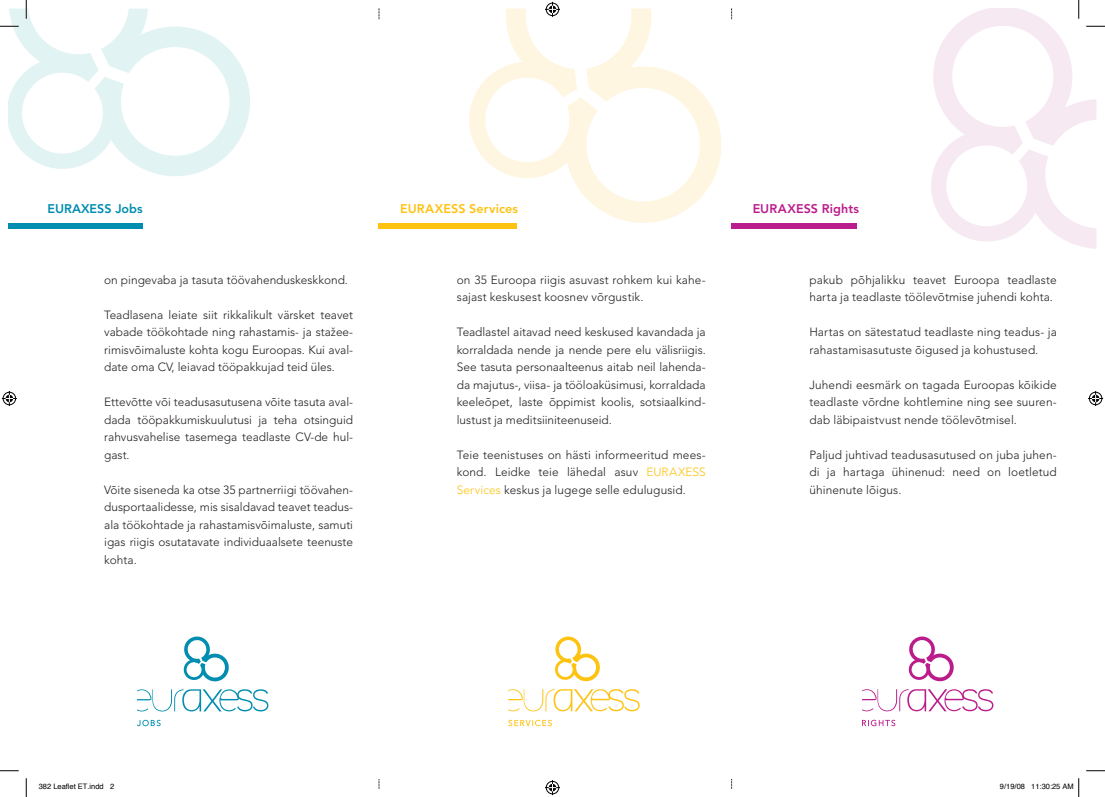
<style>
.page{position:relative;width:1105px;height:797px;background:#fff}
.page>*{position:absolute;margin:0;border:0;box-sizing:border-box;transform-origin:0 0}
.t1{font:800 12.5px "Avenir LT Std";letter-spacing:.01em;color:#fec210}
.t2{font:800 12.5px "Avenir LT Std";letter-spacing:.01em;color:#bb1c8b}
.t3{font:800 12.5px "Avenir LT Std";color:#008db0}
.t4{font:300 11.88px/17.5px "Avenir LT Std";letter-spacing:.005em;color:#231f20;text-align:justify}
.t5{font:7.5px "Helvetica";color:#000}
.s1{color:#fec210}
</style>
<div class="page">
<div style="left:9px;top:223px;width:134px;height:5px;background:#008db0"></div>
<div style="left:379px;top:223px;width:138px;height:5px;background:#fec210"></div>
<div style="left:731px;top:223px;width:126px;height:5px;background:#bb1c8b"></div>
<svg style="left:555px;top:636px;width:45px;height:46px"></svg>
<svg style="left:508px;top:689px;width:132px;height:22px"></svg>
<svg style="left:508px;top:719px;width:44px;height:7px"></svg>
<svg style="left:908px;top:636px;width:46px;height:46px"></svg>
<svg style="left:862px;top:689px;width:131px;height:22px"></svg>
<svg style="left:862px;top:719px;width:33px;height:7px"></svg>
<svg style="left:183px;top:636px;width:46px;height:46px"></svg>
<svg style="left:137px;top:689px;width:131px;height:22px"></svg>
<svg style="left:137px;top:719px;width:24px;height:7px"></svg>
<svg style="left:0;top:770px;width:19px;height:1px"></svg>
<svg style="left:1086px;top:770px;width:19px;height:1px"></svg>
<svg style="left:0;top:0;width:250px;height:176px"></svg>
<svg style="left:25px;top:778px;width:2px;height:19px"></svg>
<svg style="left:931px;top:0;width:174px;height:249px"></svg>
<svg style="left:464px;top:2px;width:268px;height:227px"></svg>
<svg style="left:545px;top:780px;width:15px;height:15px"></svg>
<svg style="left:2px;top:391px;width:15px;height:15px"></svg>
<svg style="left:1088px;top:391px;width:15px;height:15px"></svg>
<svg style="left:1078px;top:778px;width:1px;height:19px"></svg>
<p class="t3" style="left:48px;top:201px;width:97px">EURAXESS Jobs</p>
<p class="t4" style="left:104px;top:271px;width:245px">on pingevaba ja tasuta töövahenduskeskkond.</p>
<p class="t4" style="left:104px;top:306px;width:250px">Teadlasena leiate siit rikkalikult värsket teavet vabade töökohtade ning rahastamis- ja stažee&shy;rimisvõimaluste kohta kogu Euroopas. Kui aval&shy;date oma CV, leiavad tööpakkujad teid üles.</p>
<p class="t4" style="left:104px;top:393px;width:250px">Ettevõtte või teadusasutusena võite tasuta aval&shy;dada tööpakkumiskuulutusi ja teha otsinguid rahvusvahelise tasemega teadlaste CV-de hul&shy;gast.</p>
<p class="t4" style="left:104px;top:481px;width:250px">Võite siseneda ka otse 35 partnerriigi töövahen&shy;dusportaalidesse, mis sisaldavad teavet teadus&shy;ala töökohtade ja rahastamisvõimaluste, samuti igas riigis osutatavate individuaalsete teenuste kohta.</p>
<p class="t1" style="left:400px;top:201px;width:120px">EURAXESS Services</p>
<p class="t4" style="left:457px;top:271px;width:250px">on 35 Euroopa riigis asuvast rohkem kui kahe&shy;sajast keskusest koosnev võrgustik.</p>
<p class="t4" style="left:457px;top:323px;width:250px">Teadlastel aitavad need keskused kavandada ja korraldada nende ja nende pere elu välisriigis.<br>See tasuta personaalteenus aitab neil lahenda&shy;da majutus-, viisa- ja tööloaküsimusi, korraldada keeleõpet, laste õppimist koolis, sotsiaalkind&shy;lustust ja meditsiiniteenuseid.</p>
<p class="t4" style="left:457px;top:446px;width:250px">Teie teenistuses on hästi informeeritud mees&shy;kond. Leidke teie lähedal asuv <span class="s1">EURAXESS Services</span> keskus ja lugege selle edulugusid.</p>
<p class="t2" style="left:753px;top:201px;width:108px">EURAXESS Rights</p>
<p class="t4" style="left:809px;top:271px;width:249px">pakub põhjalikku teavet Euroopa teadlaste harta ja teadlaste töölevõtmise juhendi kohta.</p>
<p class="t4" style="left:809px;top:323px;width:249px">Hartas on sätestatud teadlaste ning teadus- ja rahastamisasutuste õigused ja kohustused.</p>
<p class="t4" style="left:809px;top:376px;width:249px">Juhendi eesmärk on tagada Euroopas kõikide teadlaste võrdne kohtlemine ning see suuren&shy;dab läbipaistvust nende töölevõtmisel.</p>
<p class="t4" style="left:809px;top:446px;width:249px">Paljud juhtivad teadusasutused on juba juhen&shy;di ja hartaga ühinenud: need on loetletud ühinenute lõigus.</p>
<p class="t5" style="left:39px;top:780px;width:77px">382 Leaflet ET.indd 2</p>
<p class="t5" style="left:1000px;top:780px;width:75px">9/19/08 11:30:25 AM</p>
</div>
